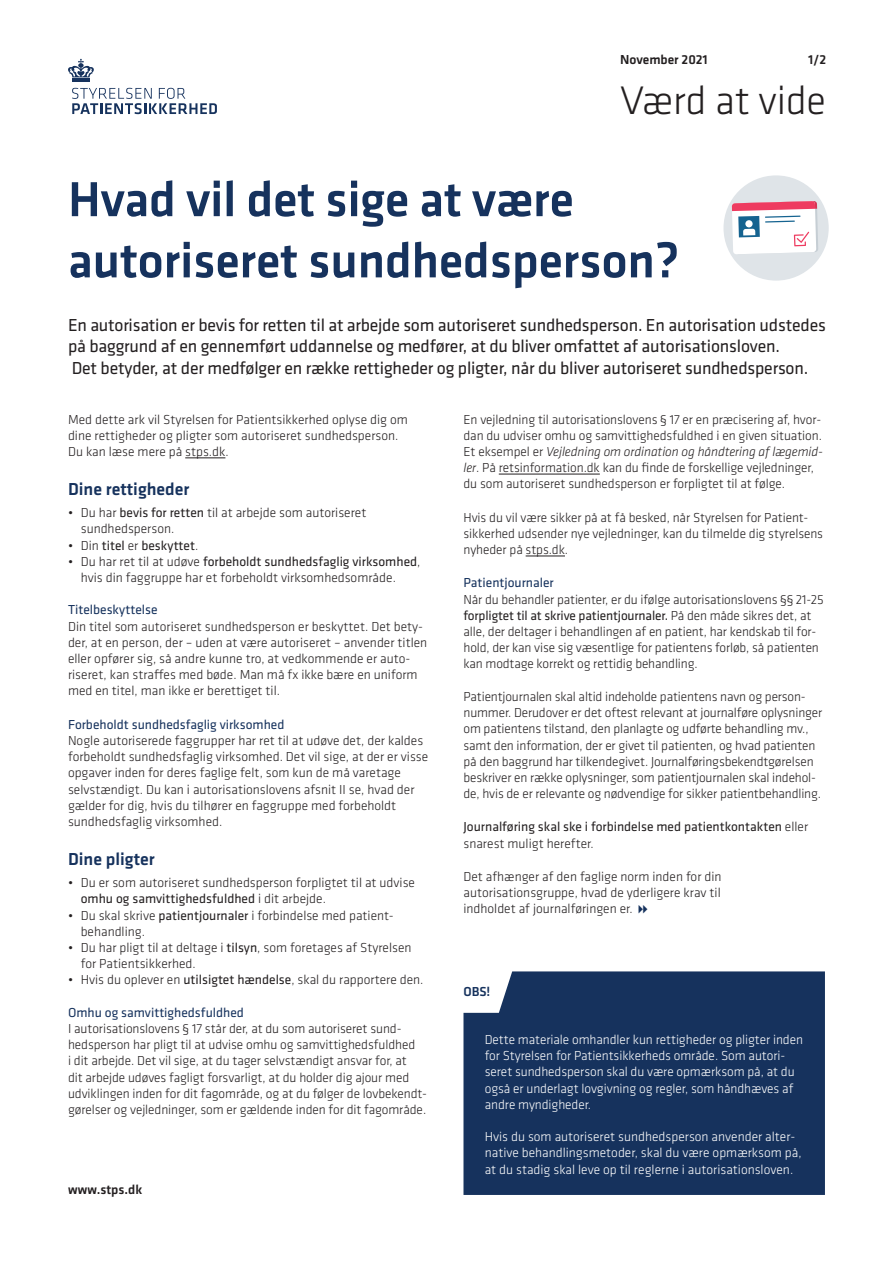
<style>
.page{position:relative;width:893px;height:1263px;background:#fff}
.page>*{position:absolute;margin:0;border:0;box-sizing:border-box;transform-origin:0 0}
.t1{font:500 51px/61.2px "Klavika";letter-spacing:-.005em;color:#16325d}
.t2{font:300 41.25px "Klavika";letter-spacing:-.005em;color:#231f20}
.t3{font:18px/21.6px "Klavika";letter-spacing:-.01em;color:#231f20}
.t4{font:500 18px "Klavika";color:#16325d}
.t5{font:300 13.5px/16.2px "Klavika";letter-spacing:-.005em;color:#231f20}
.t6{font:300 13.5px/16.2px "Klavika";letter-spacing:-.005em;color:#fff}
.t7{font:13.5px/16.2px "Klavika";color:#231f20}
.t8{font:13.5px "Klavika";color:#16325d}
.t9{font:500 13.5px "Klavika";color:#231f20}
.t10{font:500 13.5px "Klavika";color:#16325d}
.s1{font-weight:400}
.s2{font-weight:300}
.s3{font-family:"Titillium"}
.s4{font-style:italic}
</style>
<div class="page">
<hr style="left:185px;top:458px;width:40px;height:1px;background:#231f20">
<hr style="left:499px;top:474px;width:101px;height:1px;background:#231f20">
<hr style="left:526px;top:556px;width:39px;height:1px;background:#231f20">
<hr style="left:72px;top:78px;width:18px;height:4px;background:#16325d">
<svg style="left:68px;top:59px;width:26px;height:18px"></svg>
<svg style="left:72px;top:88px;width:145px;height:26px"></svg>
<div style="left:723px;top:175px;width:106px;height:106px;background:#dfe4e8;border-radius:50%"></div>
<svg style="left:732px;top:201px;width:86px;height:53px;background:#e4cfd9"></svg>
<div style="left:463px;top:971px;width:362px;height:224px;background:#16325d"></div>
<p class="t9" style="left:620px;top:52px;width:89px">November 2021</p>
<p class="t9" style="left:808px;top:52px;width:20px">1/2</p>
<p class="t2" style="left:620px;top:78px;width:208px">Værd at vide</p>
<p class="t1" style="left:68px;top:170px;width:613px">Hvad vil det sige at være autoriseret sundhedsperson?</p>
<p class="t3" style="left:68px;top:314px;width:759px">En autorisation er bevis for retten til at arbejde som autoriseret sundhedsperson. En autorisation udstedes på baggrund af en gennemført uddannelse og medfører, at du bliver omfattet af autorisationsloven.<br>Det betyder, at der medfølger en række rettigheder og pligter, når du bliver autoriseret sundhedsperson.</p>
<p class="t5" style="left:68px;top:411px;width:341px">Med dette ark vil Styrelsen for Patientsikkerhed oplyse dig om dine rettigheder og pligter som autoriseret sundhedsperson.<br>Du kan læse mere på stps.dk.</p>
<p class="t4" style="left:68px;top:479px;width:123px">Dine rettigheder</p>
<p class="t5" style="left:81px;top:505px;width:287px;text-indent:-13px">• Du har <span class="s1">bevis for retten</span> til at arbejde som autoriseret sundhedsperson.</p>
<p class="t7" style="left:68px;top:537px;width:132px"><span class="s2">• Din</span> titel <span class="s2">er</span> beskyttet<span class="s2">.</span></p>
<p class="t5" style="left:81px;top:553px;width:341px;text-indent:-13px">• Du har ret til at udøve <span class="s1">forbeholdt sundhedsfaglig virksomhed</span>, hvis din faggruppe har et forbeholdt virksomhedsområde.</p>
<p class="t8" style="left:68px;top:603px;width:91px">Titelbeskyttelse</p>
<p class="t5" style="left:68px;top:618px;width:361px">Din titel som autoriseret sundhedsperson er beskyttet. Det bety&shy;der, at en person, der – uden at være autoriseret – anvender titlen eller opfører sig, så andre kunne tro, at vedkommende er auto&shy;riseret, kan straffes med bøde. Man må fx ikke bære en uniform med en titel, man ikke er berettiget til.</p>
<p class="t8" style="left:68px;top:717px;width:218px">Forbeholdt sundhedsfaglig virksomhed</p>
<p class="t5" style="left:68px;top:733px;width:362px">Nogle autoriserede faggrupper har ret til at udøve det, der kaldes forbeholdt sundhedsfaglig virksomhed. Det vil sige, at der er visse opgaver inden for deres faglige felt, som kun de må varetage selvstændigt. Du kan i autorisationslovens afsnit II se, hvad der gælder for dig, hvis du tilhører en faggruppe med forbeholdt sundhedsfaglig virksomhed.</p>
<p class="t4" style="left:68px;top:849px;width:88px">Dine pligter</p>
<p class="t5" style="left:81px;top:875px;width:336px;text-indent:-13px">• Du er som autoriseret sundhedsperson forpligtet til at udvise <span class="s1">omhu og samvittighedsfuldhed</span> i dit arbejde.</p>
<p class="t5" style="left:81px;top:907px;width:314px;text-indent:-13px">• Du skal skrive <span class="s1">patientjournaler</span> i forbindelse med patient&shy;behandling.</p>
<p class="t5" style="left:81px;top:940px;width:332px;text-indent:-13px">• Du har pligt til at deltage i <span class="s1">tilsyn</span>, som foretages af Styrelsen for Patientsikkerhed.</p>
<p class="t5" style="left:68px;top:972px;width:357px">• Hvis du oplever en <span class="s1">utilsigtet hændelse</span>, skal du rapportere den.</p>
<p class="t8" style="left:68px;top:1005px;width:177px">Omhu og samvittighedsfuldhed</p>
<p class="t5" style="left:68px;top:1021px;width:360px">I autorisationslovens <span class="s3">§</span> 17 står der, at du som autoriseret sund&shy;hedsperson har pligt til at udvise omhu og samvittighedsfuldhed<br>i dit arbejde. Det vil sige, at du tager selvstændigt ansvar for, at<br>dit arbejde udøves fagligt forsvarligt, at du holder dig ajour med udviklingen inden for dit fagområde, og at du følger de lovbekendt&shy;gørelser og vejledninger, som er gældende inden for dit fagområde.</p>
<p class="t9" style="left:68px;top:1182px;width:76px">www.stps.dk</p>
<p class="t5" style="left:463px;top:411px;width:361px">En vejledning til autorisationslovens <span class="s3">§</span> 17 er en præcisering af, hvor&shy;dan du udviser omhu og samvittighedsfuldhed i en given situation.<br>Et eksempel er <span class="s4">Vejledning om ordination og håndtering af lægemid&shy;ler</span>. På retsinformation.dk kan du finde de forskellige vejledninger, du som autoriseret sundhedsperson er forpligtet til at følge.</p>
<p class="t5" style="left:463px;top:509px;width:361px">Hvis du vil være sikker på at få besked, når Styrelsen for Patient&shy;sikkerhed udsender nye vejledninger, kan du tilmelde dig styrelsens nyheder på stps.dk.</p>
<p class="t8" style="left:463px;top:576px;width:92px">Patientjournaler</p>
<p class="t5" style="left:463px;top:591px;width:362px">Når du behandler patienter, er du ifølge autorisationslovens <span class="s3">§§</span> 21-25 <span class="s1">forpligtet til at skrive patientjournaler.</span> På den måde sikres det, at alle, der deltager i behandlingen af en patient, har kendskab til for&shy;hold, der kan vise sig væsentlige for patientens forløb, så patienten kan modtage korrekt og rettidig behandling.</p>
<p class="t5" style="left:463px;top:688px;width:360px">Patientjournalen skal altid indeholde patientens navn og person&shy;nummer. Derudover er det oftest relevant at journalføre oplysninger om patientens tilstand, den planlagte og udførte behandling mv., samt den information, der er givet til patienten, og hvad patienten på den baggrund har tilkendegivet. Journalføringsbekendtgørelsen beskriver en række oplysninger, som patientjournalen skal indehol&shy;de, hvis de er relevante og nødvendige for sikker patientbehandling.</p>
<p class="t7" style="left:463px;top:819px;width:346px">Journalføring skal ske i forbindelse med patientkontakten <span class="s2">eller snarest muligt herefter.</span></p>
<p class="t5" style="left:463px;top:868px;width:260px;text-align:justify">Det afhænger af den faglige norm inden for din autorisationsgruppe, hvad de yderligere krav til indholdet af journalføringen er.</p>
<p class="t10" style="left:463px;top:985px;width:28px">OBS!</p>
<p class="t6" style="left:485px;top:1032px;width:320px">Dette materiale omhandler kun rettigheder og pligter inden for Styrelsen for Patientsikkerheds område. Som autori&shy;seret sundhedsperson skal du være opmærksom på, at du også er underlagt lovgivning og regler, som håndhæves af andre myndigheder.</p>
<p class="t6" style="left:485px;top:1129px;width:318px">Hvis du som autoriseret sundhedsperson anvender alter&shy;native behandlingsmetoder, skal du være opmærksom på, at du stadig skal leve op til reglerne i autorisationsloven.</p>
</div>
